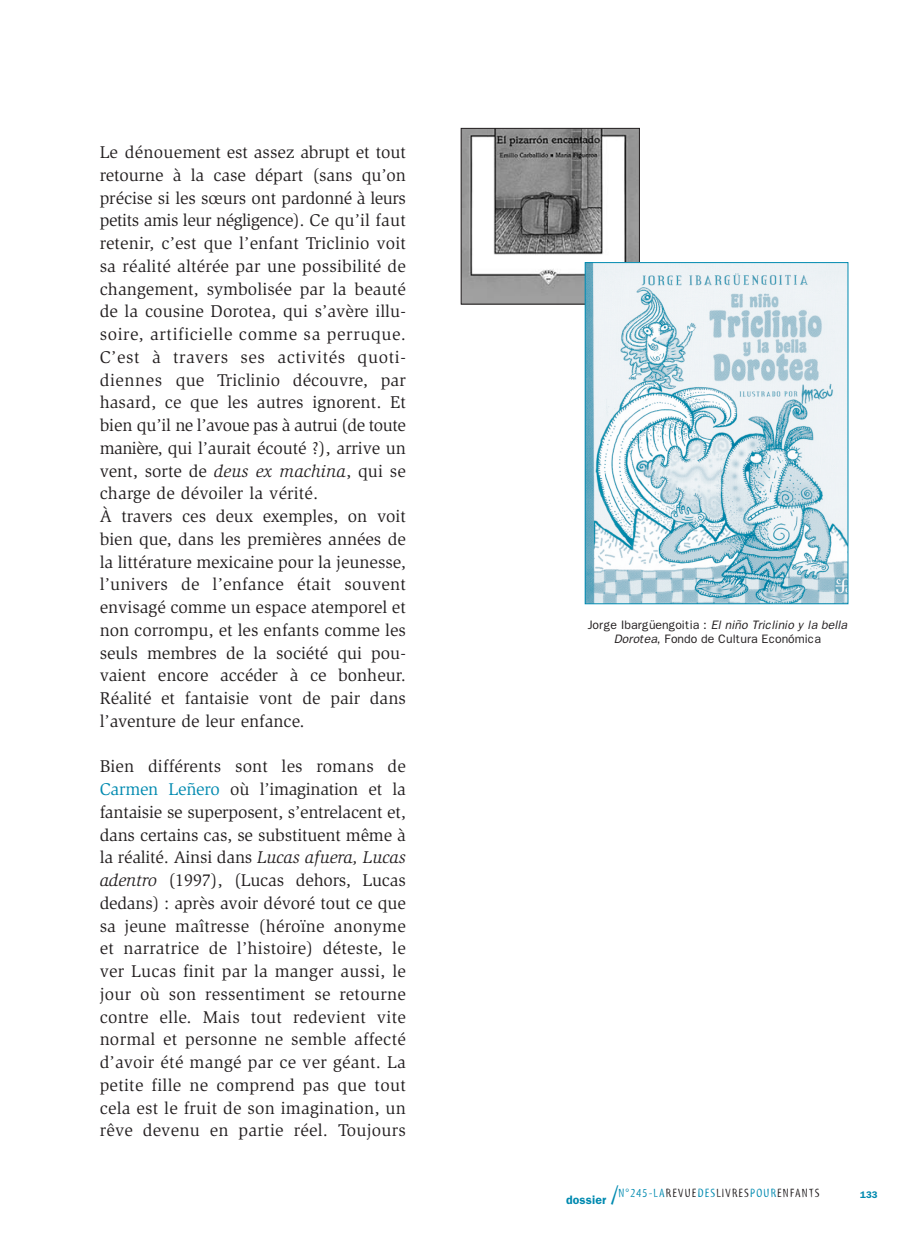
<style>
.page{position:relative;width:919px;height:1241px;background:#fff}
.page>*{position:absolute;margin:0;border:0;box-sizing:border-box;transform-origin:0 0}
.t1{font:17.5px/22.8px "Slimbach";color:#231f20}
.t2{font:12.25px/14px "Franklin Gothic";letter-spacing:-.005em;color:#231f20;text-align:center}
.t3{font:12.25px "Myriad Tilt";letter-spacing:.1em;color:#231f20}
.t4{font:600 9.62px "Franklin Gothic";color:#008ab0}
.s1{font-style:italic}
.s2{color:#008ab0}
.s3{font-family:"Franklin Gothic";font-weight:600;color:#008ab0}
.s4{font-size:26.25px;color:#008ab0}
</style>
<div class="page">
<img style="left:462px;top:130px;width:176px;height:173px">
<div style="left:460px;top:128px;width:180px;height:177px;border:1px solid #231f20"></div>
<img style="left:586px;top:264px;width:260px;height:338px">
<div style="left:584px;top:262px;width:264px;height:342px;border:1px solid #008ab0"></div>
<p class="t1" style="left:100px;top:142px;width:308px">Le dénouement est assez abrupt et tout retourne à la case départ (sans qu’on précise si les sœurs ont pardonné à leurs petits amis leur négligence). Ce qu’il faut retenir, c’est que l’enfant Triclinio voit sa réalité altérée par une possibilité de changement, symbolisée par la beauté de la cousine Dorotea, qui s’avère illu&shy;soire, artificielle comme sa perruque.<br>C’est à travers ses activités quoti&shy;diennes que Triclinio découvre, par hasard, ce que les autres ignorent. Et bien qu’il ne l’avoue pas à autrui (de toute manière, qui l’aurait écouté ?), arrive un vent, sorte de <span class="s1">deus ex machina</span>, qui se charge de dévoiler la vérité.<br>À travers ces deux exemples, on voit bien que, dans les premières années de la littérature mexicaine pour la jeunesse, l’univers de l’enfance était souvent envisagé comme un espace atemporel et non corrompu, et les enfants comme les seuls membres de la société qui pou&shy;vaient encore accéder à ce bonheur.<br>Réalité et fantaisie vont de pair dans l’aventure de leur enfance.</p>
<p class="t1" style="left:100px;top:756px;width:308px;text-align:justify">Bien différents sont les romans de <span class="s2">Carmen Leñero</span> où l’imagination et la fantaisie se superposent, s’entrelacent et, dans certains cas, se substituent même à la réalité. Ainsi dans <span class="s1">Lucas afuera, Lucas adentro</span> (1997), (Lucas dehors, Lucas dedans) : après avoir dévoré tout ce que sa jeune maîtresse (héroïne anonyme et narratrice de l’histoire) déteste, le ver Lucas finit par la manger aussi, le jour où son ressentiment se retourne contre elle. Mais tout redevient vite normal et personne ne semble affecté d’avoir été mangé par ce ver géant. La petite fille ne comprend pas que tout cela est le fruit de son imagination, un rêve devenu en partie réel. Toujours</p>
<p class="t2" style="left:588px;top:618px;width:263px">Jorge Ibargüengoitia : <span class="s1">El niño Triclinio y la bella<br>Dorotea</span>, Fondo de Cultura Económica</p>
<p class="t3" style="left:566px;top:1189px;width:255px"><span class="s3">dossier</span> <span class="s4">/</span><span class="s2">N°245-LA</span>REVUE<span class="s2">DES</span>LIVRES<span class="s2">POUR</span>ENFANTS</p>
<p class="t4" style="left:860px;top:1191px;width:19px">133</p>
</div>
